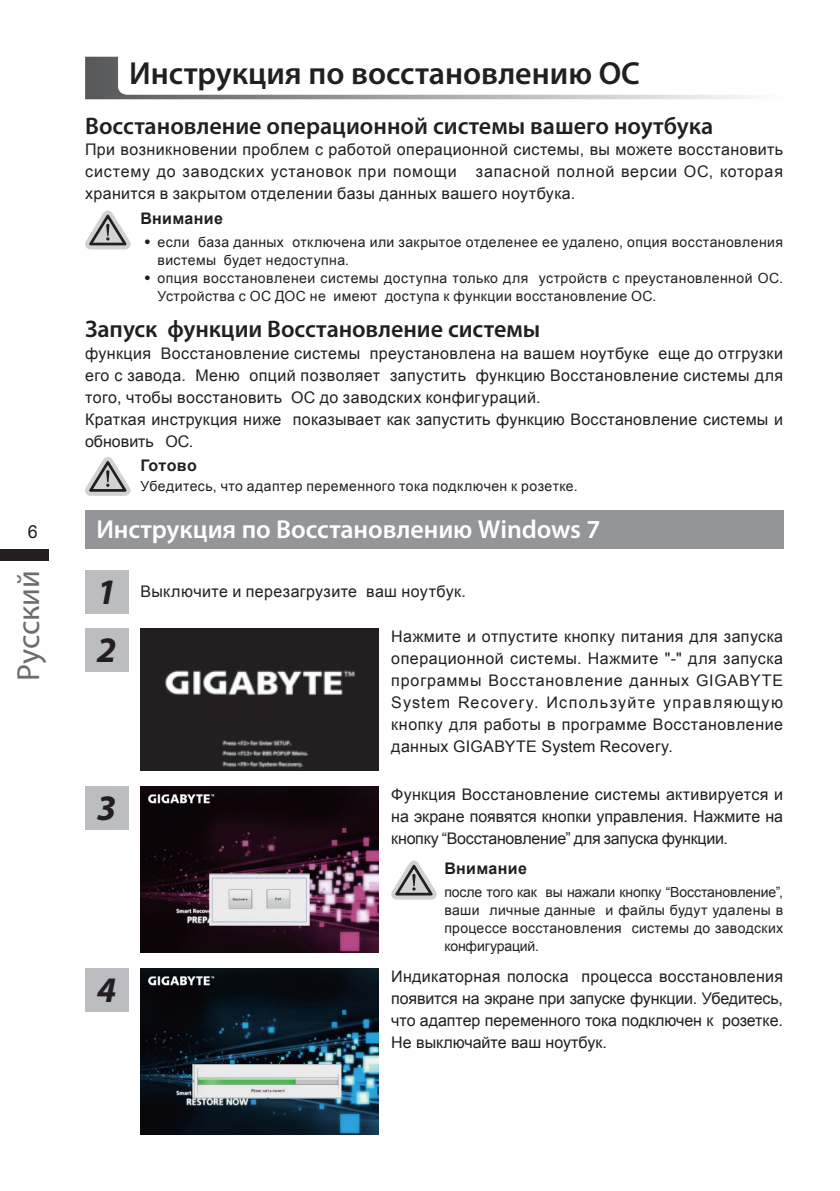
<style>
.page{position:relative;width:840px;height:1191px;background:#fff}
.page>*{position:absolute;margin:0;border:0;box-sizing:border-box;transform-origin:0 0}
.t1{font:italic 700 36px "Myriad Pro";color:#231f20}
.t2{font:600 32px "Myriad Pro";color:#231f20}
.t3{font:32px "Myriad Pro";color:#6c6d70}
.t4{font:600 26px "Myriad Pro";letter-spacing:-.005em;color:#fff}
.t5{font:600 24px "Myriad Pro";color:#231f20}
.t6{font:18px "Arial";color:#231f20}
.t7{font:16px/22px "Arial";letter-spacing:.02em;color:#231f20;text-align:justify}
.t8{font:700 16px "Arial";letter-spacing:.02em;color:#231f20}
.t9{font:14px/18px "Arial";letter-spacing:.03em;color:#231f20;text-align:justify}
.s1{font-family:"DF Hei Bd WINP HK BF"}
</style>
<div class="page">
<div style="left:0;top:549px;width:48px;height:12px;background:#231f20"></div>
<div style="left:85px;top:510px;width:697px;height:38px;background:#939598"></div>
<svg style="left:85px;top:211px;width:45px;height:38px"></svg>
<img style="left:140px;top:786px;width:239px;height:166px">
<svg style="left:85px;top:457px;width:45px;height:39px"></svg>
<div style="left:85px;top:628px;width:43px;height:43px;background:#bcbdc0"></div>
<div style="left:85px;top:570px;width:43px;height:43px;background:#bcbdc0"></div>
<div style="left:85px;top:786px;width:43px;height:43px;background:#bcbdc0"></div>
<svg style="left:391px;top:860px;width:45px;height:39px"></svg>
<img style="left:140px;top:968px;width:238px;height:166px">
<div style="left:85px;top:968px;width:43px;height:43px;background:#bcbdc0"></div>
<svg style="left:85px;top:57px;width:659px;height:42px"></svg>
<img style="left:140px;top:628px;width:239px;height:142px">
<p class="t6" style="left:28px;top:520px;width:12px">6</p>
<h2 class="t3" style="left:9px;top:681px;width:113px;rotate:-90deg">Pусский</h2>
<h2 class="t2" style="left:129px;top:52px;width:512px">Инструкция по восстановлению ОС</h2>
<h3 class="t5" style="left:85px;top:110px;width:629px">Восстановление операционной системы вашего ноутбука</h3>
<p class="t7" style="left:85px;top:139px;width:699px">При возникновении проблем с работой операционной системы, вы можете восстановить систему до заводских установок при помощи запасной полной версии ОС, которая хранится в закрытом отделении базы данных вашего ноутбука.</p>
<p class="t8" style="left:140px;top:208px;width:84px">Внимание</p>
<p class="t9" style="left:140px;top:233px;width:643px"><span class="s1">˙</span> если база данных отключена или закрытое отделенее ее удалено, опция восстановления</p>
<p class="t9" style="left:157px;top:251px;width:193px">вистемы будет недоступна.</p>
<p class="t9" style="left:140px;top:269px;width:643px"><span class="s1">˙</span> опция восстановленеи системы доступна только для устройств с преустановленной ОС.</p>
<p class="t9" style="left:157px;top:287px;width:500px">Устройства с ОС ДОС не имеют доступа к функции восстановление ОС.</p>
<h3 class="t5" style="left:85px;top:314px;width:456px">Запуск функции Восстановление системы</h3>
<p class="t7" style="left:85px;top:343px;width:699px;text-align:left">функция Восстановление системы преустановлена на вашем ноутбуке еще до отгрузки его с завода. Меню опций позволяет запустить функцию Восстановление системы для того, чтобы восстановить ОС до заводских конфигураций.<br>Краткая инструкция ниже показывает как запустить функцию Восстановление системы и обновить ОС.</p>
<p class="t8" style="left:140px;top:454px;width:58px">Готово</p>
<p class="t9" style="left:140px;top:477px;width:438px">Убедитесь, что адаптер переменного тока подключен к розетке.</p>
<h3 class="t4" style="left:96px;top:512px;width:505px">Инструкция по Восстановлению Windows 7</h3>
<h1 class="t1" style="left:97px;top:568px;width:21px">1</h1>
<h1 class="t1" style="left:97px;top:626px;width:21px">2</h1>
<h1 class="t1" style="left:97px;top:785px;width:21px">3</h1>
<h1 class="t1" style="left:97px;top:966px;width:21px">4</h1>
<p class="t7" style="left:140px;top:581px;width:327px">Выключите и перезагрузите ваш ноутбук.</p>
<p class="t7" style="left:391px;top:625px;width:393px">Нажмите и отпустите кнопку питания для запуска операционной системы. Нажмите "-" для запуска программы Восстановление данных GIGABYTE System Recovery. Используйте управляющую кнопку для работы в программе Восстановление данных GIGABYTE System Recovery.</p>
<p class="t7" style="left:391px;top:784px;width:393px">Функция Восстановление системы активируется и на экране появятся кнопки управления. Нажмите на кнопку “Восстановление” для запуска функции.</p>
<p class="t8" style="left:444px;top:858px;width:84px">Внимание</p>
<p class="t9" style="left:444px;top:883px;width:340px">после того как вы нажали кнопку “Восстановление”, ваши личные данные и файлы будут удалены в процессе восстановления системы до заводских конфигураций.</p>
<p class="t7" style="left:391px;top:966px;width:393px">Индикаторная полоска процесса восстановления появится на экране при запуске функции. Убедитесь, что адаптер переменного тока подключен к розетке.<br>Не выключайте ваш ноутбук.</p>
</div>
